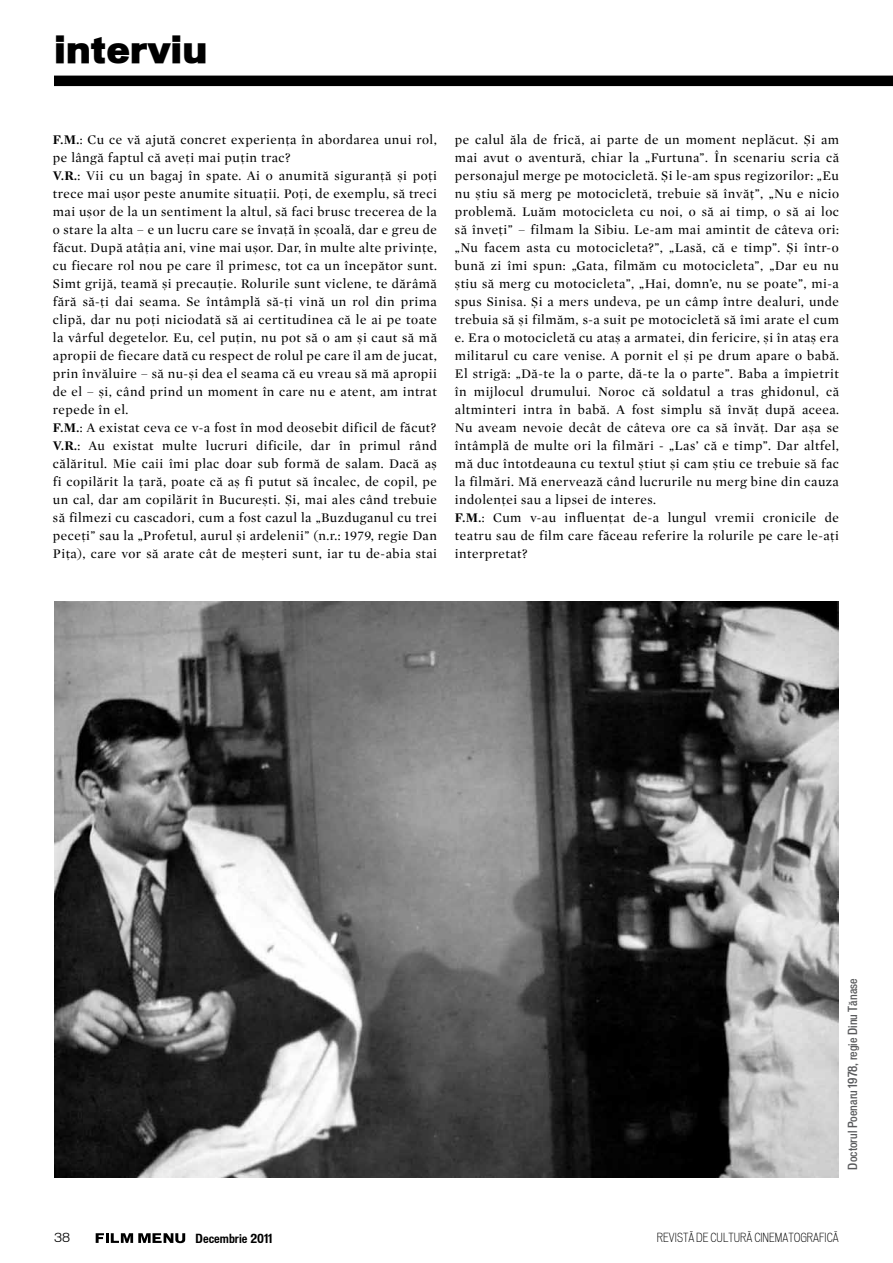
<style>
.page{position:relative;width:893px;height:1263px;background:#fff}
.page>*{position:absolute;margin:0;border:0;box-sizing:border-box;transform-origin:0 0}
.t1{font:900 36px "Vonnes";color:#000}
.t2{font:13.5px/18px "Mercury Display";letter-spacing:.035em;color:#000}
.t3{font:500 condensed 12px "Vonnes";color:#58595b}
.t4{font:300 condensed 12px "Vonnes";color:#000}
.t5{font:700 condensed 12px "Vonnes";color:#000}
.t6{font:100 12px "Vonnes";color:#000}
.s1{font-family:"Mercury Display Bold SC"}
</style>
<div class="page">
<svg style="left:96px;top:1233px;width:89px;height:10px"></svg>
<div style="left:54px;top:76px;width:839px;height:10px;background:#000"></div>
<img style="left:54px;top:601px;width:785px;height:576px">
<h1 class="t1" style="left:54px;top:28px;width:155px">interviu</h1>
<p class="t2" style="left:53px;top:131px;width:386px"><span class="s1">F.M.</span>: Cu ce vă ajută concret experienţa în abordarea unui rol, pe lângă faptul că aveţi mai puţin trac?<br><span class="s1">V.R.</span>: Vii cu un bagaj în spate. Ai o anumită siguranţă şi poţi trece mai uşor peste anumite situaţii. Poţi, de exemplu, să treci mai uşor de la un sentiment la altul, să faci brusc trecerea de la o stare la alta – e un lucru care se învaţă în şcoală, dar e greu de făcut. După atâţia ani, vine mai uşor. Dar, în multe alte privinţe, cu fiecare rol nou pe care îl primesc, tot ca un începător sunt.<br>Simt grijă, teamă şi precauţie. Rolurile sunt viclene, te dărâmă fără să-ţi dai seama. Se întâmplă să-ţi vină un rol din prima clipă, dar nu poţi niciodată să ai certitudinea că le ai pe toate la vârful degetelor. Eu, cel puţin, nu pot să o am şi caut să mă apropii de fiecare dată cu respect de rolul pe care îl am de jucat, prin învăluire – să nu-şi dea el seama că eu vreau să mă apropii de el – şi, când prind un moment în care nu e atent, am intrat repede în el.<br><span class="s1">F.M.</span>: A existat ceva ce v-a fost în mod deosebit dificil de făcut?<br><span class="s1">V.R.</span>: Au existat multe lucruri dificile, dar în primul rând călăritul. Mie caii îmi plac doar sub formă de salam. Dacă aş fi copilărit la ţară, poate că aş fi putut să încalec, de copil, pe un cal, dar am copilărit în Bucureşti. Şi, mai ales când trebuie să filmezi cu cascadori, cum a fost cazul la „Buzduganul cu trei peceţi” sau la „Profetul, aurul şi ardelenii” (n.r.: 1979, regie Dan Piţa), care vor să arate cât de meşteri sunt, iar tu de-abia stai</p>
<p class="t2" style="left:455px;top:131px;width:386px">pe calul ăla de frică, ai parte de un moment neplăcut. Şi am mai avut o aventură, chiar la „Furtuna”. În scenariu scria că personajul merge pe motocicletă. Şi le-am spus regizorilor: „Eu nu ştiu să merg pe motocicletă, trebuie să învăţ”, „Nu e nicio problemă. Luăm motocicleta cu noi, o să ai timp, o să ai loc să înveţi” – filmam la Sibiu. Le-am mai amintit de câteva ori: „Nu facem asta cu motocicleta?”, „Lasă, că e timp”. Şi într-o bună zi îmi spun: „Gata, filmăm cu motocicleta”, „Dar eu nu ştiu să merg cu motocicleta”, „Hai, domn’e, nu se poate”, mi-a spus Sinisa. Şi a mers undeva, pe un câmp între dealuri, unde trebuia să şi filmăm, s-a suit pe motocicletă să îmi arate el cum e. Era o motocicletă cu ataş a armatei, din fericire, şi în ataş era militarul cu care venise. A pornit el şi pe drum apare o babă.<br>El strigă: „Dă-te la o parte, dă-te la o parte”. Baba a împietrit în mijlocul drumului. Noroc că soldatul a tras ghidonul, că altminteri intra în babă. A fost simplu să învăţ după aceea.<br>Nu aveam nevoie decât de câteva ore ca să învăţ. Dar aşa se întâmplă de multe ori la filmări - „Las’ că e timp”. Dar altfel, mă duc întotdeauna cu textul ştiut şi cam ştiu ce trebuie să fac la filmări. Mă enervează când lucrurile nu merg bine din cauza indolenţei sau a lipsei de interes.<br><span class="s1">F.M.</span>: Cum v-au influenţat de-a lungul vremii cronicile de teatru sau de film care făceau referire la rolurile pe care le-aţi interpretat?</p>
<p class="t3" style="left:846px;top:1169px;width:192px;rotate:-90deg">Doctorul Poenaru 1978, regie Dinu Tănase</p>
<p class="t6" style="left:54px;top:1231px;width:18px">38</p>
<p class="t5" style="left:196px;top:1231px;width:78px">Decembrie 2011</p>
<p class="t4" style="left:657px;top:1231px;width:183px">REVISTĂ DE CULTURĂ CINEMATOGRAFICĂ</p>
</div>
